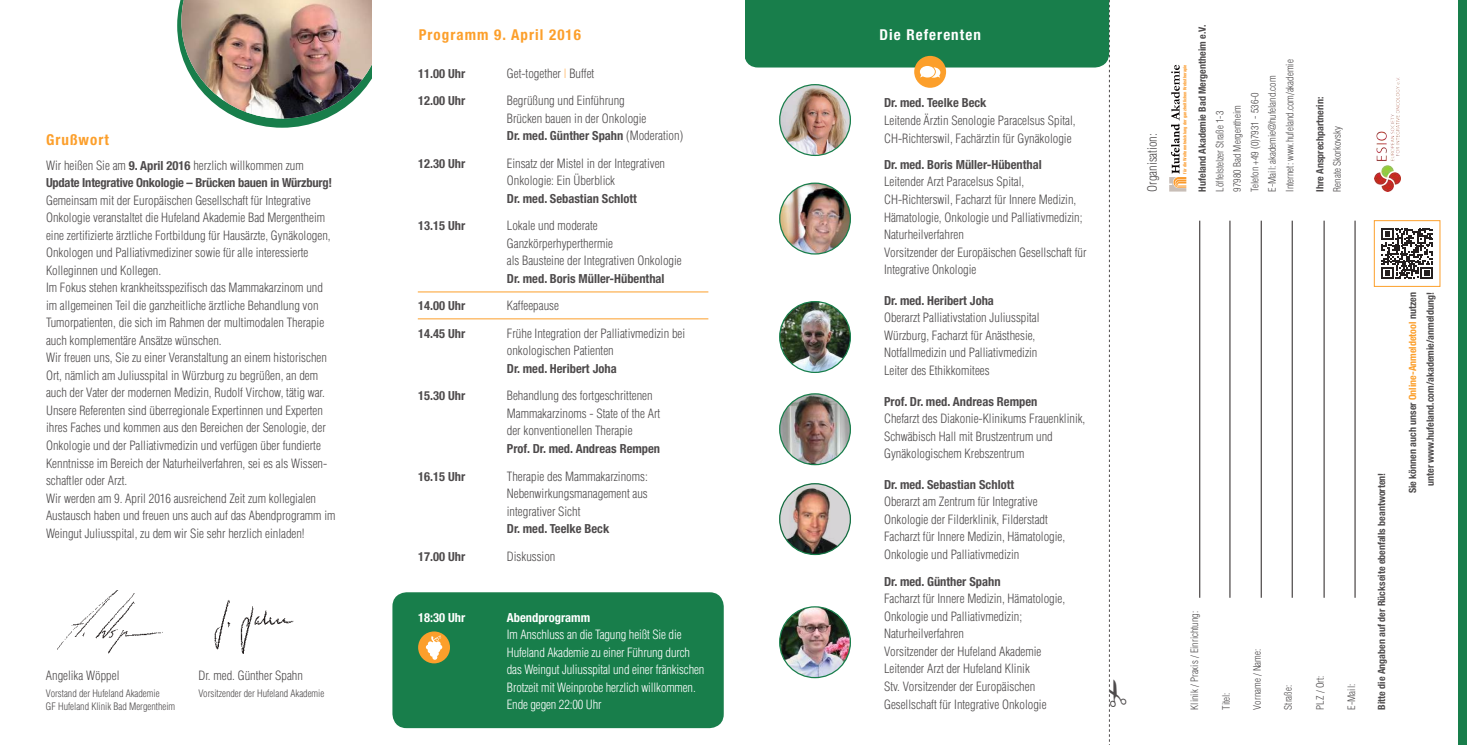
<style>
.page{position:relative;width:1467px;height:745px;background:#fff}
.page>*{position:absolute;margin:0;border:0;box-sizing:border-box;transform-origin:0 0}
.t1{font:700 condensed 15px "Helvetica Neue";letter-spacing:.07em;color:#fc9f2b}
.t2{font:700 condensed 15px "Helvetica Neue";letter-spacing:.07em;color:#fff}
.t3{font:300 condensed 12.5px/17.5px "Helvetica";color:#4e4b4c}
.t4{font:700 condensed 12.5px "Helvetica Neue";color:#4e4b4c}
.t5{font:300 condensed 12.5px/17.5px "Helvetica";letter-spacing:-.01em;color:#fff}
.t6{font:700 condensed 12.5px "Helvetica Neue";color:#fff}
.t7{font:300 condensed 10px/17.5px "Helvetica";color:#4e4b4c}
.t8{font:700 condensed 10px/17.5px "Helvetica Neue";color:#4e4b4c;text-align:right}
.t9{font:700 condensed 4.5px "Helvetica Neue";letter-spacing:.005em;color:#fb9a2b}
.s1{font-family:"Helvetica Neue";font-weight:700}
.s2{color:#ffb257}
.s3{font-family:"Helvetica";font-weight:300}
.s4{color:#fc9f2b}
</style>
<div class="page">
<div style="left:1458px;top:0;width:9px;height:744px;background:#187e4b"></div>
<svg style="left:177px;top:0;width:150px;height:128px"></svg>
<img style="left:181px;top:0;width:191px;height:118px">
<div style="left:392px;top:592px;width:332px;height:135px;background:#187e4b;border-radius:14px"></div>
<svg style="left:1381px;top:228px;width:52px;height:51px"></svg>
<div style="left:1374px;top:220px;width:66px;height:66px;border:1px solid #fc9f2b"></div>
<hr style="left:1199px;top:220px;width:1px;height:377px;background:#241f1f">
<hr style="left:1230px;top:220px;width:1px;height:377px;background:#241f1f">
<hr style="left:1261px;top:220px;width:1px;height:377px;background:#241f1f">
<hr style="left:1292px;top:220px;width:1px;height:377px;background:#241f1f">
<hr style="left:1324px;top:220px;width:1px;height:377px;background:#241f1f">
<hr style="left:1355px;top:220px;width:1px;height:377px;background:#241f1f">
<img style="left:1374px;top:78px;width:27px;height:113px">
<svg style="left:1169px;top:65px;width:17px;height:126px"></svg>
<img style="left:57px;top:590px;width:106px;height:64px">
<img style="left:214px;top:600px;width:80px;height:54px">
<hr style="left:418px;top:291px;width:290px;height:1px;background:#fc9f2b">
<hr style="left:418px;top:318px;width:290px;height:1px;background:#fc9f2b">
<div style="left:418px;top:631px;width:32px;height:32px;background:#fc9f2b;border-radius:50%"></div>
<svg style="left:426px;top:635px;width:16px;height:24px"></svg>
<svg style="left:745px;top:0;width:365px;height:742px"></svg>
<p class="t1" style="left:46px;top:130px;width:64px">Grußwort</p>
<p class="t3" style="left:46px;top:156px;width:259px">Wir heißen Sie am <span class="s1">9. April 2016</span> herzlich willkommen zum</p>
<p class="t4" style="left:46px;top:175px;width:288px">Update Integrative Onkologie – Brücken bauen in Würzburg!</p>
<p class="t3" style="left:46px;top:191px;width:291px">Gemeinsam mit der Europäischen Gesellschaft für Integrative Onkologie veranstaltet die Hufeland Akademie Bad Mergentheim eine zertifizierte ärztliche Fortbildung für Hausärzte, Gynäkologen, Onkologen und Palliativmediziner sowie für alle interessierte Kolleginnen und Kollegen.<br>Im Fokus stehen krankheitsspezifisch das Mammakarzinom und im allgemeinen Teil die ganzheitliche ärztliche Behandlung von Tumorpatienten, die sich im Rahmen der multimodalen Therapie auch komplementäre Ansätze wünschen.<br>Wir freuen uns, Sie zu einer Veranstaltung an einem historischen Ort, nämlich am Juliusspital in Würzburg zu begrüßen, an dem auch der Vater der modernen Medizin, Rudolf Virchow, tätig war.<br>Unsere Referenten sind überregionale Expertinnen und Experten ihres Faches und kommen aus den Bereichen der Senologie, der Onkologie und der Palliativmedizin und verfügen über fundierte Kenntnisse im Bereich der Naturheilverfahren, sei es als Wissen&shy;schaftler oder Arzt.<br>Wir werden am 9. April 2016 ausreichend Zeit zum kollegialen Austausch haben und freuen uns auch auf das Abendprogramm im Weingut Juliusspital, zu dem wir Sie sehr herzlich einladen!</p>
<p class="t3" style="left:46px;top:665px;width:75px">Angelika Wöppel</p>
<p class="t7" style="left:46px;top:686px;width:131px;line-height:12.5px">Vorstand der Hufeland Akademie<br>GF Hufeland Klinik Bad Mergentheim</p>
<p class="t3" style="left:198px;top:665px;width:106px">Dr. med. Günther Spahn</p>
<p class="t7" style="left:198px;top:684px;width:127px">Vorsitzender der Hufeland Akademie</p>
<p class="t1" style="left:419px;top:26px;width:164px">Programm 9. April 2016</p>
<p class="t4" style="left:418px;top:65px;width:49px">11.00 Uhr</p>
<p class="t3" style="left:507px;top:64px;width:89px">Get-together <span class="s2">|</span> Buffet</p>
<p class="t4" style="left:418px;top:93px;width:49px">12.00 Uhr</p>
<p class="t3" style="left:507px;top:92px;width:141px">Begrüßung und Einführung<br>Brücken bauen in der Onkologie</p>
<p class="t4" style="left:507px;top:128px;width:178px">Dr. med. Günther Spahn <span class="s3">(Moderation)</span></p>
<p class="t4" style="left:418px;top:155px;width:49px">12.30 Uhr</p>
<p class="t3" style="left:507px;top:154px;width:160px">Einsatz der Mistel in der Integrativen<br>Onkologie: Ein Überblick</p>
<p class="t4" style="left:507px;top:190px;width:131px">Dr. med. Sebastian Schlott</p>
<p class="t4" style="left:418px;top:218px;width:49px">13.15 Uhr</p>
<p class="t3" style="left:507px;top:217px;width:176px">Lokale und moderate<br>Ganzkörperhyperthermie<br>als Bausteine der Integrativen Onkologie</p>
<p class="t4" style="left:507px;top:270px;width:159px">Dr. med. Boris Müller-Hübenthal</p>
<p class="t4" style="left:418px;top:298px;width:49px">14.00 Uhr</p>
<p class="t3" style="left:507px;top:297px;width:54px">Kaffeepause</p>
<p class="t4" style="left:418px;top:325px;width:49px">14.45 Uhr</p>
<p class="t3" style="left:507px;top:324px;width:180px">Frühe Integration der Palliativmedizin bei onkologischen Patienten</p>
<p class="t4" style="left:507px;top:360px;width:111px">Dr. med. Heribert Joha</p>
<p class="t4" style="left:418px;top:388px;width:49px">15.30 Uhr</p>
<p class="t3" style="left:507px;top:387px;width:155px">Behandlung des fortgeschrittenen<br>Mammakarzinoms - State of the Art der konventionellen Therapie</p>
<p class="t4" style="left:507px;top:440px;width:155px">Prof. Dr. med. Andreas Rempen</p>
<p class="t4" style="left:418px;top:468px;width:49px">16.15 Uhr</p>
<p class="t3" style="left:507px;top:467px;width:142px;text-align:justify">Therapie des Mammakarzinoms:<br>Nebenwirkungsmanagement aus integrativer Sicht</p>
<p class="t4" style="left:507px;top:520px;width:104px">Dr. med. Teelke Beck</p>
<p class="t4" style="left:418px;top:548px;width:49px">17.00 Uhr</p>
<p class="t3" style="left:507px;top:547px;width:50px">Diskussion</p>
<p class="t6" style="left:418px;top:609px;width:49px">18:30 Uhr</p>
<p class="t6" style="left:507px;top:609px;width:85px">Abendprogramm</p>
<p class="t5" style="left:507px;top:625px;width:199px">Im Anschluss an die Tagung heißt Sie die Hufeland Akademie zu einer Führung durch das Weingut Juliusspital und einer fränkischen Brotzeit mit Weinprobe herzlich willkommen.<br>Ende gegen 22:00 Uhr</p>
<p class="t2" style="left:879px;top:26px;width:103px">Die Referenten</p>
<p class="t4" style="left:884px;top:95px;width:104px">Dr. med. Teelke Beck</p>
<p class="t3" style="left:884px;top:111px;width:193px">Leitende Ärztin Senologie Paracelsus Spital,<br>CH-Richterswil, Fachärztin für Gynäkologie</p>
<p class="t4" style="left:884px;top:157px;width:159px">Dr. med. Boris Müller-Hübenthal</p>
<p class="t3" style="left:884px;top:173px;width:204px">Leitender Arzt Paracelsus Spital, CH-Richterswil, Facharzt für Innere Medizin, Hämatologie, Onkologie und Palliativmedizin; Naturheilverfahren<br>Vorsitzender der Europäischen Gesellschaft für Integrative Onkologie</p>
<p class="t4" style="left:884px;top:292px;width:111px">Dr. med. Heribert Joha</p>
<p class="t3" style="left:884px;top:308px;width:157px">Oberarzt Palliativstation Juliusspital Würzburg, Facharzt für Anästhesie, Notfallmedizin und Palliativmedizin Leiter des Ethikkomitees</p>
<p class="t4" style="left:884px;top:393px;width:155px">Prof. Dr. med. Andreas Rempen</p>
<p class="t3" style="left:884px;top:409px;width:203px">Chefarzt des Diakonie-Klinikums Frauenklinik,<br>Schwäbisch Hall mit Brustzentrum und<br>Gynäkologischem Krebszentrum</p>
<p class="t4" style="left:884px;top:476px;width:131px">Dr. med. Sebastian Schlott</p>
<p class="t3" style="left:884px;top:492px;width:183px">Oberarzt am Zentrum für Integrative Onkologie der Filderklinik, Filderstadt Facharzt für Innere Medizin, Hämatologie, Onkologie und Palliativmedizin</p>
<p class="t4" style="left:884px;top:573px;width:118px">Dr. med. Günther Spahn</p>
<p class="t3" style="left:884px;top:589px;width:183px">Facharzt für Innere Medizin, Hämatologie, Onkologie und Palliativmedizin; Naturheilverfahren<br>Vorsitzender der Hufeland Akademie Leitender Arzt der Hufeland Klinik<br>Stv. Vorsitzender der Europäischen Gesellschaft für Integrative Onkologie</p>
<p class="t3" style="left:1143px;top:191px;width:60px;rotate:-90deg">Organisation:</p>
<p class="t9" style="left:1182px;top:173px;width:111px;rotate:-90deg">für die Weiterentwicklung der ganzheitlichen Krebstherapie</p>
<p class="t8" style="left:1193px;top:191px;width:168px;rotate:-90deg">Hufeland Akademie Bad Mergentheim e.V.</p>
<p class="t7" style="left:1211px;top:191px;width:133px;rotate:-90deg">Löffelstelzer Straße 1-3<br>97980 Bad Mergentheim<br>Telefon +49 (0)7931 - 536-0<br>E-Mail: akademie@hufeland.com<br>Internet: www.hufeland.com/akademie</p>
<p class="t8" style="left:1311px;top:191px;width:96px;rotate:-90deg">Ihre Ansprechpartnerin:</p>
<p class="t7" style="left:1328px;top:191px;width:67px;rotate:-90deg">Renate Skorkovsky</p>
<p class="t7" style="left:1186px;top:709px;width:100px;rotate:-90deg">Klinik / Praxis / Einrichtung:</p>
<p class="t7" style="left:1217px;top:709px;width:19px;rotate:-90deg">Titel:</p>
<p class="t7" style="left:1248px;top:709px;width:62px;rotate:-90deg">Vorname / Name:</p>
<p class="t7" style="left:1279px;top:709px;width:26px;rotate:-90deg">Straße:</p>
<p class="t7" style="left:1311px;top:709px;width:35px;rotate:-90deg">PLZ / Ort:</p>
<p class="t7" style="left:1343px;top:709px;width:27px;rotate:-90deg">E-Mail:</p>
<p class="t8" style="left:1373px;top:709px;width:238px;rotate:-90deg">Bitte die Angaben auf der Rückseite ebenfalls beantworten!</p>
<p class="t8" style="left:1404px;top:493px;width:202px;rotate:-90deg">Sie können auch unser <span class="s4">Online-Anmeldetool</span> nutzen unter www.hufeland.com/akademie/anmeldung!</p>
</div>
